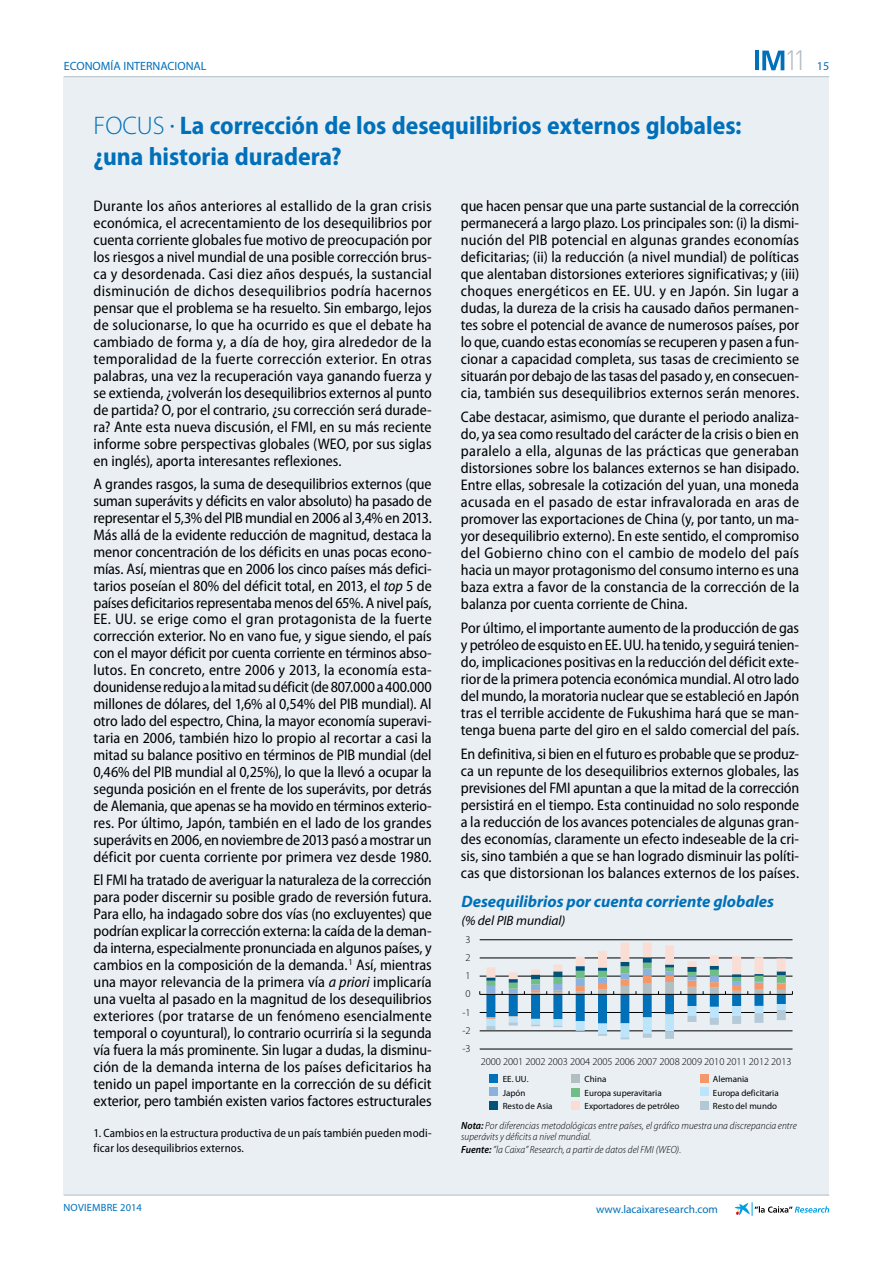
<style>
.page{position:relative;width:893px;height:1263px;background:#fff}
.page>*{position:absolute;margin:0;border:0;box-sizing:border-box;transform-origin:0 0}
.t1{font:300 27.6px "DIN Pro";color:#b2bdc2}
.t2{font:700 semi-condensed 25.5px/30.6px "Myriad Pro";letter-spacing:-.005em;color:#0070ba}
.t3{font:italic 700 16.5px "Myriad Pro";color:#0070b9}
.t4{font:semi-condensed 15.3px/17px "Myriad Pro";color:#000;text-align:justify}
.t5{font:italic 13.5px "Myriad Pro";color:#000}
.t6{font:semi-condensed 12px/15px "Myriad Pro";letter-spacing:.01em;color:#000}
.t7{font:12px "Myriad Pro";color:#0070ba}
.t8{font:11.25px "Myriad Pro";color:#0070ba}
.t9{font:italic 300 semi-condensed 10.5px/12px "Myriad Pro";letter-spacing:.005em;color:#000}
.t10{font:300 10.5px "Myriad Pro";letter-spacing:-.005em;color:#000}
.t11{font:10.5px "Myriad Pro";color:#0070ba}
.t12{font:9px "Myriad Pro";color:#000}
.s1{font-weight:300;font-stretch:normal}
.s2{font-style:italic}
.s3{font-weight:600}
</style>
<div class="page">
<div style="left:64px;top:77px;width:765px;height:1118px;background:#e9eff3"></div>
<hr style="left:64px;top:76px;width:765px;height:1px;background:#b2bdc2">
<hr style="left:64px;top:1195px;width:765px;height:1px;background:#b2bdc2">
<svg style="left:762px;top:51px;width:22px;height:19px"></svg>
<hr style="left:755px;top:51px;width:3px;height:19px;background:#0070ba">
<svg style="left:735px;top:1202px;width:94px;height:14px"></svg>
<hr style="left:480px;top:1049px;width:312px;height:1px;background:#000">
<hr style="left:480px;top:1030px;width:312px;height:1px;background:#000">
<hr style="left:480px;top:1012px;width:312px;height:1px;background:#000">
<hr style="left:480px;top:976px;width:312px;height:1px;background:#000">
<hr style="left:480px;top:958px;width:312px;height:1px;background:#000">
<hr style="left:480px;top:939px;width:312px;height:1px;background:#000">
<hr style="left:480px;top:994px;width:312px;height:1px;background:#000">
<svg style="left:486px;top:942px;width:300px;height:97px"></svg>
<div style="left:489px;top:1074px;width:9px;height:9px;background:#0070b9"></div>
<div style="left:571px;top:1074px;width:8px;height:9px;background:#b1bec2"></div>
<div style="left:700px;top:1074px;width:9px;height:8px;background:#f49869"></div>
<div style="left:489px;top:1088px;width:9px;height:8px;background:#8bb2df"></div>
<div style="left:571px;top:1088px;width:8px;height:9px;background:#70bd85"></div>
<div style="left:489px;top:1102px;width:9px;height:8px;background:#005279"></div>
<div style="left:571px;top:1101px;width:8px;height:8px;background:#faded5"></div>
<div style="left:700px;top:1088px;width:9px;height:8px;background:#bce4fa"></div>
<div style="left:700px;top:1101px;width:9px;height:8px;background:#b3c8d7"></div>
<h1 class="t1" style="left:784px;top:42px;width:25px">11</h1>
<p class="t7" style="left:64px;top:59px;width:144px">ECONOMÍA INTERNACIONAL</p>
<p class="t7" style="left:817px;top:60px;width:14px">15</p>
<h2 class="t2" style="left:94px;top:110px;width:650px"><span class="s1">FOCUS</span> <sup>•</sup> La corrección de los desequilibrios externos globales: ¿una historia duradera?</h2>
<p class="t4" style="left:94px;top:198px;width:340px">Durante los años anteriores al estallido de la gran crisis económica, el acrecentamiento de los desequilibrios por cuenta corriente globales fue motivo de preocupación por los riesgos a nivel mundial de una posible corrección brus&shy;ca y desordenada. Casi diez años después, la sustancial disminución de dichos desequilibrios podría hacernos pensar que el problema se ha resuelto. Sin embargo, lejos de solucionarse, lo que ha ocurrido es que el debate ha cambiado de forma y, a día de hoy, gira alrededor de la temporalidad de la fuerte corrección exterior. En otras palabras, una vez la recuperación vaya ganando fuerza y se extienda, ¿volverán los desequilibrios externos al punto de partida? O, por el contrario, ¿su corrección será durade&shy;ra? Ante esta nueva discusión, el FMI, en su más reciente informe sobre perspectivas globales (WEO, por sus siglas en inglés), aporta interesantes reflexiones.</p>
<p class="t4" style="left:94px;top:476px;width:340px">A grandes rasgos, la suma de desequilibrios externos (que suman superávits y déficits en valor absoluto) ha pasado de representar el 5,3% del PIB mundial en 2006 al 3,4% en 2013.<br>Más allá de la evidente reducción de magnitud, destaca la menor concentración de los déficits en unas pocas econo&shy;mías. Así, mientras que en 2006 los cinco países más defici&shy;tarios poseían el 80% del déficit total, en 2013, el <span class="s2">top</span> 5 de países deficitarios representaba menos del 65%. A nivel país, EE. UU. se erige como el gran protagonista de la fuerte corrección exterior. No en vano fue, y sigue siendo, el país con el mayor déficit por cuenta corriente en términos abso&shy;lutos. En concreto, entre 2006 y 2013, la economía esta&shy;dounidense redujo a la mitad su déficit (de 807.000 a 400.000 millones de dólares, del 1,6% al 0,54% del PIB mundial). Al otro lado del espectro, China, la mayor economía superavi&shy;taria en 2006, también hizo lo propio al recortar a casi la mitad su balance positivo en términos de PIB mundial (del 0,46% del PIB mundial al 0,25%), lo que la llevó a ocupar la segunda posición en el frente de los superávits, por detrás de Alemania, que apenas se ha movido en términos exterio&shy;res. Por último, Japón, también en el lado de los grandes superávits en 2006, en noviembre de 2013 pasó a mostrar un déficit por cuenta corriente por primera vez desde 1980.</p>
<p class="t4" style="left:94px;top:872px;width:340px">El FMI ha tratado de averiguar la naturaleza de la corrección para poder discernir su posible grado de reversión futura.<br>Para ello, ha indagado sobre dos vías (no excluyentes) que podrían explicar la corrección externa: la caída de la deman&shy;da interna, especialmente pronunciada en algunos países, y cambios en la composición de la demanda.<sup>1</sup> Así, mientras una mayor relevancia de la primera vía <span class="s2">a priori</span> implicaría una vuelta al pasado en la magnitud de los desequilibrios exteriores (por tratarse de un fenómeno esencialmente temporal o coyuntural), lo contrario ocurriría si la segunda vía fuera la más prominente. Sin lugar a dudas, la disminu&shy;ción de la demanda interna de los países deficitarios ha tenido un papel importante en la corrección de su déficit exterior, pero también existen varios factores estructurales</p>
<p class="t6" style="left:94px;top:1126px;width:340px">1. Cambios en la estructura productiva de un país también pueden modi&shy;ficar los desequilibrios externos.</p>
<p class="t11" style="left:63px;top:1202px;width:80px">noviembre 2014</p>
<p class="t4" style="left:461px;top:198px;width:340px">que hacen pensar que una parte sustancial de la corrección permanecerá a largo plazo. Los principales son: (i) la dismi&shy;nución del PIB potencial en algunas grandes economías deficitarias; (ii) la reducción (a nivel mundial) de políticas que alentaban distorsiones exteriores significativas; y (iii) choques energéticos en EE. UU. y en Japón. Sin lugar a dudas, la dureza de la crisis ha causado daños permanen&shy;tes sobre el potencial de avance de numerosos países, por lo que, cuando estas economías se recuperen y pasen a fun&shy;cionar a capacidad completa, sus tasas de crecimiento se situarán por debajo de las tasas del pasado y, en consecuen&shy;cia, también sus desequilibrios externos serán menores.</p>
<p class="t4" style="left:461px;top:409px;width:340px">Cabe destacar, asimismo, que durante el periodo analiza&shy;do, ya sea como resultado del carácter de la crisis o bien en paralelo a ella, algunas de las prácticas que generaban distorsiones sobre los balances externos se han disipado.<br>Entre ellas, sobresale la cotización del yuan, una moneda acusada en el pasado de estar infravalorada en aras de promover las exportaciones de China (y, por tanto, un ma&shy;yor desequilibrio externo). En este sentido, el compromiso del Gobierno chino con el cambio de modelo del país hacia un mayor protagonismo del consumo interno es una baza extra a favor de la constancia de la corrección de la balanza por cuenta corriente de China.</p>
<p class="t4" style="left:461px;top:620px;width:340px">Por último, el importante aumento de la producción de gas y petróleo de esquisto en EE. UU. ha tenido, y seguirá tenien&shy;do, implicaciones positivas en la reducción del déficit exte&shy;rior de la primera potencia económica mundial. Al otro lado del mundo, la moratoria nuclear que se estableció en Japón tras el terrible accidente de Fukushima hará que se man&shy;tenga buena parte del giro en el saldo comercial del país.</p>
<p class="t4" style="left:461px;top:746px;width:340px">En definitiva, si bien en el futuro es probable que se produz&shy;ca un repunte de los desequilibrios externos globales, las previsiones del FMI apuntan a que la mitad de la corrección persistirá en el tiempo. Esta continuidad no solo responde a la reducción de los avances potenciales de algunas gran&shy;des economías, claramente un efecto indeseable de la cri&shy;sis, sino también a que se han logrado disminuir las políti&shy;cas que distorsionan los balances externos de los países.</p>
<p class="t3" style="left:461px;top:892px;width:314px">Desequilibrios por cuenta corriente globales</p>
<p class="t5" style="left:461px;top:913px;width:105px">(% del PIB mundial)</p>
<p class="t10" style="left:465px;top:933px;width:7px">3</p>
<p class="t10" style="left:465px;top:952px;width:7px">2</p>
<p class="t10" style="left:465px;top:970px;width:7px">1</p>
<p class="t10" style="left:465px;top:988px;width:7px">0</p>
<p class="t10" style="left:462px;top:1006px;width:10px">-1</p>
<p class="t10" style="left:462px;top:1025px;width:10px">-2</p>
<p class="t10" style="left:462px;top:1043px;width:10px">-3</p>
<p class="t10" style="left:481px;top:1055px;width:312px">2000 2001 2002 2003 2004 2005 2006 2007 2008 2009 2010 2011 2012 2013</p>
<p class="t12" style="left:503px;top:1074px;width:27px">EE. UU.</p>
<p class="t12" style="left:585px;top:1074px;width:23px">China</p>
<p class="t12" style="left:713px;top:1074px;width:37px">Alemania</p>
<p class="t12" style="left:503px;top:1088px;width:24px">Japón</p>
<p class="t12" style="left:585px;top:1088px;width:79px">Europa superavitaria</p>
<p class="t12" style="left:713px;top:1088px;width:67px">Europa deficitaria</p>
<p class="t12" style="left:503px;top:1101px;width:51px">Resto de Asia</p>
<p class="t12" style="left:585px;top:1101px;width:96px">Exportadores de petróleo</p>
<p class="t12" style="left:713px;top:1101px;width:66px">Resto del mundo</p>
<p class="t9" style="left:461px;top:1119px;width:337px"><span class="s3">Nota:</span> Por diferencias metodológicas entre países, el gráfico muestra una discrepancia entre superávits y déficits a nivel mundial.<br><span class="s3">Fuente:</span> ”la Caixa” Research, a partir de datos del FMI (WEO).</p>
<p class="t8" style="left:596px;top:1203px;width:123px">www.lacaixaresearch.com</p>
</div>
